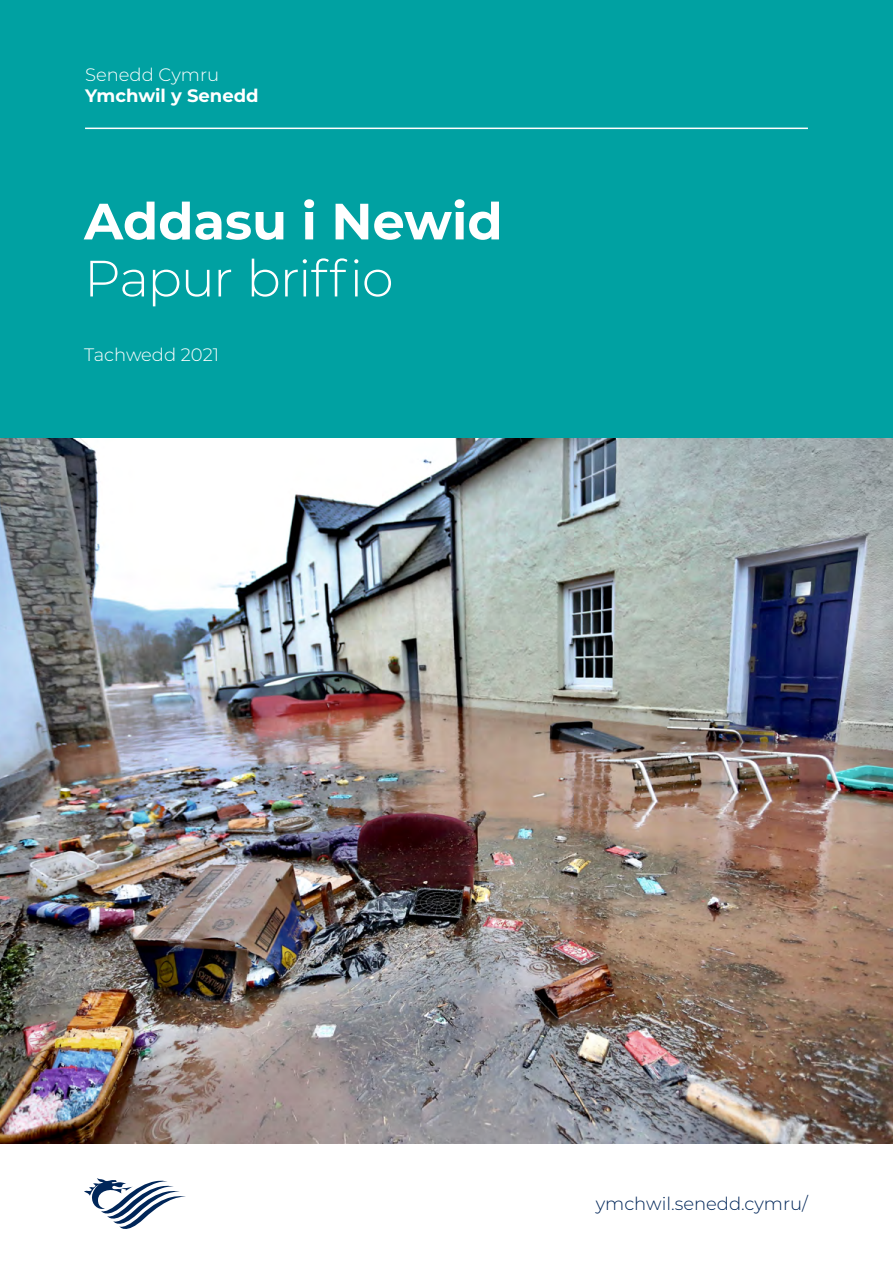
<style>
.page{position:relative;width:893px;height:1263px;background:#fff}
.page>*{position:absolute;margin:0;border:0;box-sizing:border-box;transform-origin:0 0}
.t1{font:700 51px "Montserrat";color:#fff}
.t2{font:300 51px "Montserrat";letter-spacing:-.025em;color:#fff}
.t3{font:300 18px "Montserrat";color:#fff}
.t4{font:300 18px "Montserrat";color:#002659}
.t5{font:700 18px "Montserrat";color:#fff}
</style>
<div class="page">
<div style="left:0;top:0;width:893px;height:1144px;background:#00a1a2"></div>
<svg style="left:84px;top:1178px;width:102px;height:51px"></svg>
<hr style="left:85px;top:128px;width:723px;height:1px;background:#fff">
<img style="left:0;top:438px;width:893px;height:706px">
<p class="t3" style="left:85px;top:62px;width:136px">Senedd Cymru</p>
<p class="t5" style="left:85px;top:83px;width:175px">Ymchwil y Senedd</p>
<h1 class="t1" style="left:84px;top:185px;width:420px">Addasu i Newid</h1>
<h1 class="t2" style="left:84px;top:244px;width:311px">Papur briffio</h1>
<p class="t3" style="left:84px;top:342px;width:137px">Tachwedd 2021</p>
<p class="t4" style="left:596px;top:1191px;width:214px">ymchwil.senedd.cymru/</p>
</div>
